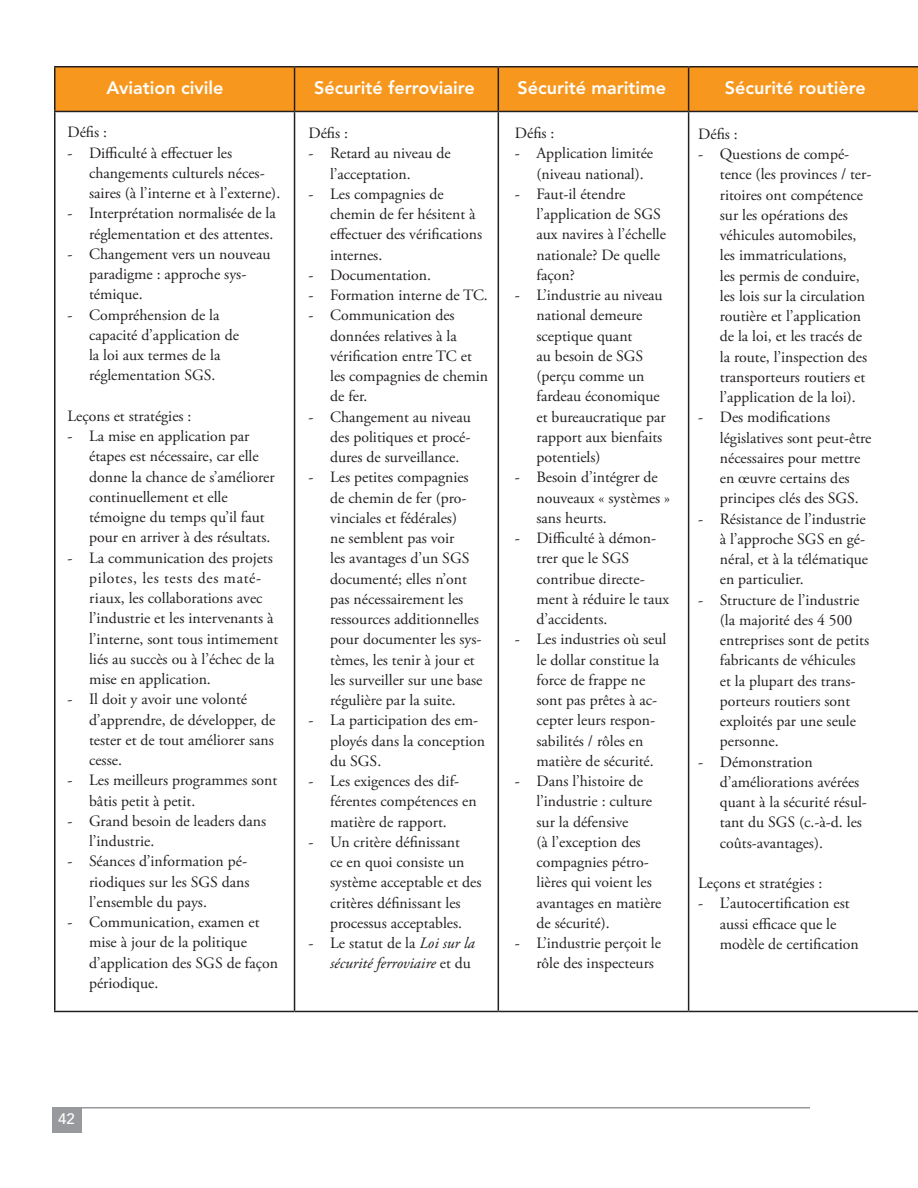
<style>
.page{position:relative;width:918px;height:1188px;background:#fff}
.page>*{position:absolute;margin:0;border:0;box-sizing:border-box;transform-origin:0 0}
.t1{font:800 18px "Avenir LT Std";color:#fff}
.t2{font:15.75px/20.2px "Adobe Garamond Pro";color:#231f20}
.t3{font:italic 15.75px/20.2px "Adobe Garamond Pro";color:#231f20;text-align:right}
.t4{font:500 15px "Avenir LT Std";color:#fff}
.s1{font-style:normal}
</style>
<div class="page">
<hr style="left:54px;top:1107px;width:756px;height:1px;background:#97999c">
<div style="left:53px;top:1107px;width:29px;height:26px;background:#97999c"></div>
<div style="left:56px;top:68px;width:862px;height:43px;background:#f7971d"></div>
<hr style="left:54px;top:66px;width:241px;height:2px;background:#231f20">
<hr style="left:54px;top:68px;width:2px;height:43px;background:#231f20">
<hr style="left:295px;top:66px;width:203px;height:2px;background:#231f20">
<hr style="left:294px;top:68px;width:1px;height:43px;background:#231f20">
<hr style="left:498px;top:66px;width:191px;height:2px;background:#231f20">
<hr style="left:498px;top:68px;width:1px;height:43px;background:#231f20">
<hr style="left:689px;top:66px;width:229px;height:2px;background:#231f20">
<hr style="left:688px;top:68px;width:1px;height:43px;background:#231f20">
<hr style="left:54px;top:111px;width:241px;height:1px;background:#231f20">
<hr style="left:54px;top:112px;width:2px;height:899px;background:#231f20">
<hr style="left:295px;top:111px;width:203px;height:1px;background:#231f20">
<hr style="left:294px;top:112px;width:1px;height:899px;background:#231f20">
<hr style="left:498px;top:111px;width:191px;height:1px;background:#231f20">
<hr style="left:498px;top:112px;width:1px;height:899px;background:#231f20">
<hr style="left:689px;top:111px;width:229px;height:1px;background:#231f20">
<hr style="left:688px;top:112px;width:1px;height:899px;background:#231f20">
<hr style="left:54px;top:1011px;width:241px;height:1px;background:#231f20">
<hr style="left:295px;top:1011px;width:203px;height:1px;background:#231f20">
<hr style="left:498px;top:1011px;width:191px;height:1px;background:#231f20">
<hr style="left:689px;top:1011px;width:229px;height:1px;background:#231f20">
<p class="t1" style="left:106px;top:77px;width:119px">Aviation civile</p>
<p class="t1" style="left:314px;top:77px;width:162px">Sécurité ferroviaire</p>
<p class="t1" style="left:517px;top:77px;width:150px">Sécurité maritime</p>
<p class="t1" style="left:725px;top:77px;width:143px">Sécurité routière</p>
<p class="t2" style="left:68px;top:123px;width:41px">Défis :</p>
<p class="t2" style="left:89px;top:143px;width:193px;text-indent:-22px">- Difficulté à effectuer les changements culturels néces&shy;saires (à l’interne et à l’externe).</p>
<p class="t2" style="left:68px;top:204px;width:210px;text-align:right">- Interprétation normalisée de la réglementation et des attentes.</p>
<p class="t2" style="left:89px;top:244px;width:183px;text-indent:-22px">- Changement vers un nouveau paradigme : approche sys&shy;témique.</p>
<p class="t2" style="left:89px;top:305px;width:151px;text-indent:-22px">- Compréhension de la capacité d’application de la loi aux termes de la réglementation SGS.</p>
<p class="t2" style="left:68px;top:406px;width:126px">Leçons et stratégies :</p>
<p class="t2" style="left:89px;top:427px;width:187px;text-indent:-22px">- La mise en application par étapes est nécessaire, car elle donne la chance de s’améliorer continuellement et elle témoigne du temps qu’il faut pour en arriver à des résultats.</p>
<p class="t2" style="left:89px;top:548px;width:191px;text-indent:-22px">- La communication des projets pilotes, les tests des maté&shy;riaux, les collaborations avec l’industrie et les intervenants à l’interne, sont tous intimement liés au succès ou à l’échec de la mise en application.</p>
<p class="t2" style="left:89px;top:690px;width:188px;text-indent:-22px">- Il doit y avoir une volonté d’apprendre, de développer, de tester et de tout améliorer sans cesse.</p>
<p class="t2" style="left:89px;top:771px;width:190px;text-indent:-22px">- Les meilleurs programmes sont bâtis petit à petit.</p>
<p class="t2" style="left:89px;top:811px;width:179px;text-indent:-22px">- Grand besoin de leaders dans l’industrie.</p>
<p class="t2" style="left:89px;top:852px;width:162px;text-indent:-22px">- Séances d’information pé&shy;riodiques sur les SGS dans l’ensemble du pays.</p>
<p class="t2" style="left:89px;top:913px;width:190px;text-indent:-22px">- Communication, examen et mise à jour de la politique d’application des SGS de façon périodique.</p>
<p class="t2" style="left:309px;top:124px;width:41px">Défis :</p>
<p class="t2" style="left:330px;top:144px;width:122px;text-indent:-22px">- Retard au niveau de l’acceptation.</p>
<p class="t2" style="left:330px;top:184px;width:154px;text-indent:-22px">- Les compagnies de chemin de fer hésitent à effectuer des vérifications internes.</p>
<p class="t2" style="left:309px;top:265px;width:124px">- Documentation.</p>
<p class="t2" style="left:309px;top:286px;width:181px">- Formation interne de TC.</p>
<p class="t2" style="left:330px;top:306px;width:160px;text-indent:-22px">- Communication des données relatives à la vérification entre TC et les compagnies de chemin de fer.</p>
<p class="t2" style="left:330px;top:407px;width:142px;text-align:justify;text-indent:-22px">- Changement au niveau des politiques et procé&shy;dures de surveillance.</p>
<p class="t2" style="left:330px;top:468px;width:154px;text-indent:-22px">- Les petites compagnies de chemin de fer (pro&shy;vinciales et fédérales)<br>ne semblent pas voir<br>les avantages d’un SGS documenté; elles n’ont pas nécessairement les ressources additionnelles pour documenter les sys&shy;tèmes, les tenir à jour et les surveiller sur une base régulière par la suite.</p>
<p class="t2" style="left:330px;top:711px;width:156px;text-indent:-22px">- La participation des em&shy;ployés dans la conception du SGS.</p>
<p class="t2" style="left:330px;top:772px;width:148px;text-indent:-22px">- Les exigences des dif&shy;férentes compétences en matière de rapport.</p>
<p class="t2" style="left:330px;top:832px;width:153px;text-indent:-22px">- Un critère définissant<br>ce en quoi consiste un système acceptable et des critères définissant les processus acceptables.</p>
<p class="t3" style="left:309px;top:933px;width:168px"><span class="s1">- Le statut de la</span> Loi sur la sécurité ferroviaire <span class="s1">et du</span></p>
<p class="t2" style="left:515px;top:124px;width:41px">Défis :</p>
<p class="t2" style="left:537px;top:144px;width:118px;text-indent:-22px">- Application limitée (niveau national).</p>
<p class="t2" style="left:537px;top:184px;width:131px;text-indent:-22px">- Faut-il étendre l’application de SGS aux navires à l’échelle nationale? De quelle façon?</p>
<p class="t2" style="left:537px;top:286px;width:131px;text-indent:-22px">- L’industrie au niveau national demeure sceptique quant<br>au besoin de SGS (perçu comme un fardeau économique et bureaucratique par rapport aux bienfaits potentiels)</p>
<p class="t2" style="left:537px;top:468px;width:135px;text-indent:-22px">- Besoin d’intégrer de nouveaux « systèmes » sans heurts.</p>
<p class="t2" style="left:537px;top:529px;width:134px;text-indent:-22px">- Difficulté à démon&shy;trer que le SGS contribue directe&shy;ment à réduire le taux d’accidents.</p>
<p class="t2" style="left:537px;top:630px;width:131px;text-indent:-22px">- Les industries où seul le dollar constitue la force de frappe ne sont pas prêtes à ac&shy;cepter leurs respon&shy;sabilités / rôles en matière de sécurité.</p>
<p class="t2" style="left:537px;top:772px;width:126px;text-indent:-22px">- Dans l’histoire de l’industrie : culture sur la défensive<br>(à l’exception des compagnies pétro&shy;lières qui voient les avantages en matière de sécurité).</p>
<p class="t2" style="left:537px;top:934px;width:126px;text-indent:-22px">- L’industrie perçoit le rôle des inspecteurs</p>
<p class="t2" style="left:698px;top:124px;width:41px">Défis :</p>
<p class="t2" style="left:720px;top:145px;width:153px;text-indent:-22px">- Questions de compé&shy;tence (les provinces / ter&shy;ritoires ont compétence sur les opérations des véhicules automobiles, les immatriculations,<br>les permis de conduire, les lois sur la circulation routière et l’application de la loi, et les tracés de la route, l’inspection des transporteurs routiers et l’application de la loi).</p>
<p class="t2" style="left:720px;top:408px;width:153px;text-indent:-22px">- Des modifications législatives sont peut-être nécessaires pour mettre en œuvre certains des principes clés des SGS.</p>
<p class="t2" style="left:720px;top:509px;width:150px;text-indent:-22px">- Résistance de l’industrie à l’approche SGS en gé&shy;néral, et à la télématique en particulier.</p>
<p class="t2" style="left:720px;top:590px;width:151px;text-indent:-22px">- Structure de l’industrie (la majorité des 4 500 entreprises sont de petits fabricants de véhicules et la plupart des trans&shy;porteurs routiers sont exploités par une seule personne.</p>
<p class="t2" style="left:720px;top:752px;width:149px;text-indent:-22px">- Démonstration d’améliorations avérées quant à la sécurité résul&shy;tant du SGS (c.-à-d. les coûts-avantages).</p>
<p class="t2" style="left:698px;top:874px;width:126px">Leçons et stratégies :</p>
<p class="t2" style="left:720px;top:894px;width:141px;text-indent:-22px">- L’autocertification est aussi efficace que le modèle de certification</p>
<p class="t4" style="left:58px;top:1110px;width:18px">42</p>
</div>
